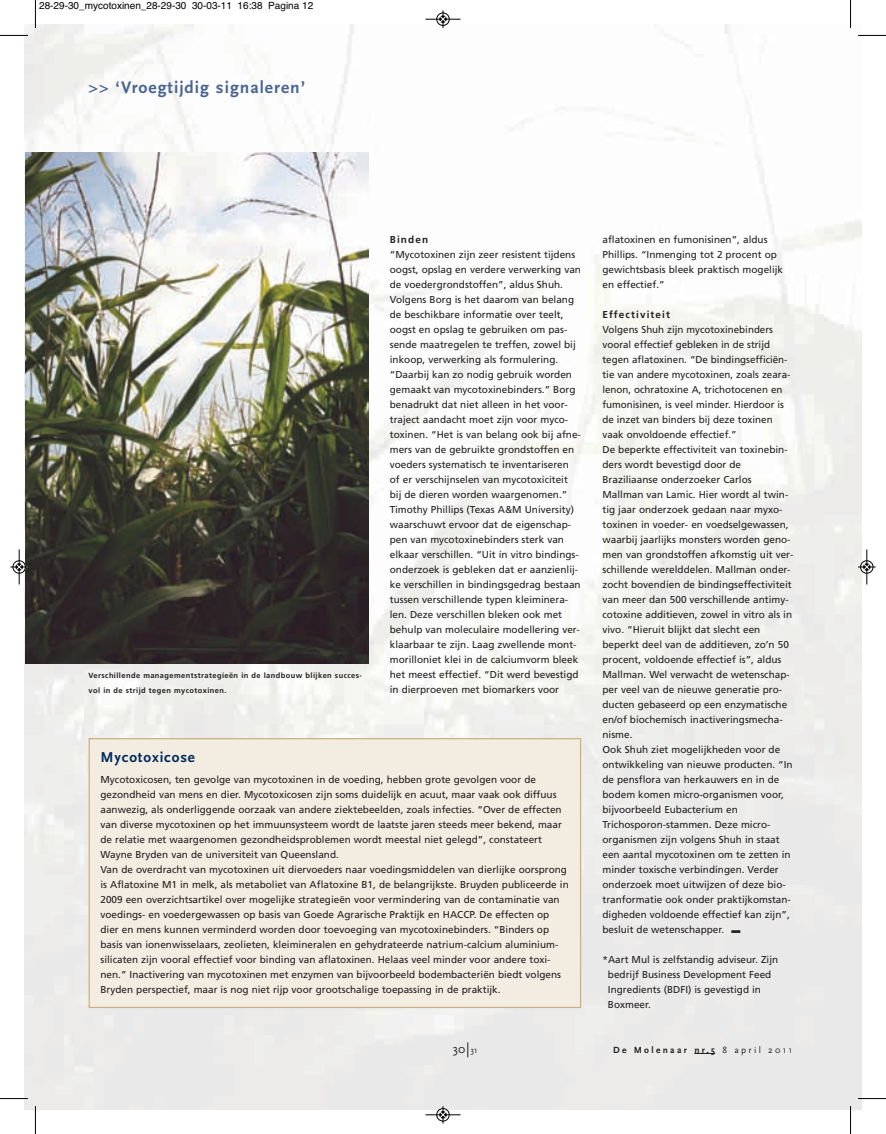
<style>
.page{position:relative;width:886px;height:1134px;background:#fff}
.page>*{position:absolute;margin:0;border:0;box-sizing:border-box;transform-origin:0 0}
.t1{font:35px "Frutiger";color:#231f20}
.t2{font:700 17.5px "Scala Sans";letter-spacing:.055em;color:#4b648f}
.t3{font:700 15px "Scala Sans";letter-spacing:.055em;color:#00295c}
.t4{font:12.5px "Scala Sans";color:#231f20}
.t5{font:10px/15px "Frutiger";color:#231f20}
.t6{font:10px "Helvetica";color:#000}
.t7{font:700 9.38px "Scala Sans";letter-spacing:.25em;color:#231f20}
.t8{font:700 7.5px/15px "Frutiger";letter-spacing:.055em;color:#231f20}
.s1{font-weight:700}
.s2{font-size:8.75px}
.s3{font-weight:400}
</style>
<div class="page">
<img style="left:25px;top:25px;width:836px;height:1084px">
<svg style="left:694px;top:1053px;width:21px;height:1px"></svg>
<svg style="left:468px;top:1042px;width:1px;height:15px"></svg>
<div style="left:90px;top:739px;width:490px;height:268px;background:#f3ece1"></div>
<div style="left:89px;top:738px;width:492px;height:270px;border:1px solid #ccaf84"></div>
<img style="left:25px;top:153px;width:344px;height:510px">
<svg style="left:35px;top:0;width:1px;height:28px"></svg>
<svg style="left:0;top:35px;width:28px;height:1px"></svg>
<svg style="left:850px;top:0;width:1px;height:28px"></svg>
<svg style="left:858px;top:35px;width:28px;height:1px"></svg>
<svg style="left:35px;top:1106px;width:1px;height:28px"></svg>
<svg style="left:0;top:1098px;width:28px;height:1px"></svg>
<svg style="left:850px;top:1106px;width:1px;height:28px"></svg>
<svg style="left:858px;top:1098px;width:28px;height:1px"></svg>
<div style="left:436px;top:13px;width:14px;height:13px;border:1px solid #fff;border-radius:50%"></div>
<hr style="left:425px;top:19px;width:35px;height:1px;background:#000">
<div style="left:437px;top:13px;width:12px;height:13px;border:1px solid #000;border-radius:50%"></div>
<svg style="left:440px;top:10px;width:6px;height:18px"></svg>
<div style="left:436px;top:1108px;width:14px;height:13px;border:1px solid #fff;border-radius:50%"></div>
<hr style="left:425px;top:1114px;width:35px;height:1px;background:#000">
<div style="left:437px;top:1108px;width:12px;height:13px;border:1px solid #000;border-radius:50%"></div>
<svg style="left:440px;top:1106px;width:6px;height:17px"></svg>
<div style="left:13px;top:560px;width:13px;height:14px;border:1px solid #fff;border-radius:50%"></div>
<hr style="left:19px;top:549px;width:1px;height:35px;background:#000">
<div style="left:13px;top:561px;width:13px;height:12px;border:1px solid #000;border-radius:50%"></div>
<svg style="left:10px;top:564px;width:18px;height:6px"></svg>
<div style="left:860px;top:560px;width:13px;height:14px;border:1px solid #fff;border-radius:50%"></div>
<hr style="left:866px;top:549px;width:1px;height:35px;background:#000">
<div style="left:860px;top:561px;width:13px;height:12px;border:1px solid #000;border-radius:50%"></div>
<svg style="left:858px;top:564px;width:17px;height:6px"></svg>
<p class="t6" style="left:39px;top:0;width:276px">28-29-30_mycotoxinen_28-29-30 30-03-11 16:38 Pagina 12</p>
<p class="t2" style="left:89px;top:80px;width:218px">&gt;&gt; ‘Vroegtijdig signaleren’</p>
<p class="t5" style="left:390px;top:233px;width:193px"><span class="s1">Binden<br></span>“Mycotoxinen zijn zeer resistent tijdens oogst, opslag en verdere verwerking van de voedergrondstoffen”, aldus Shuh.<br>Volgens Borg is het daarom van belang de beschikbare informatie over teelt, oogst en opslag te gebruiken om pas&shy;sende maatregelen te treffen, zowel bij inkoop, verwerking als formulering. “Daarbij kan zo nodig gebruik worden gemaakt van mycotoxinebinders.” Borg benadrukt dat niet alleen in het voor&shy;traject aandacht moet zijn voor myco&shy;toxinen. “Het is van belang ook bij afne&shy;mers van de gebruikte grondstoffen en voeders systematisch te inventariseren of er verschijnselen van mycotoxiciteit bij de dieren worden waargenomen.” Timothy Phillips (Texas A&amp;M University) waarschuwt ervoor dat de eigenschap&shy;pen van mycotoxinebinders sterk van elkaar verschillen. “Uit ín vitro bindings&shy;onderzoek is gebleken dat er aanzienlij&shy;ke verschillen in bindingsgedrag bestaan tussen verschillende typen kleiminera&shy;len. Deze verschillen bleken ook met behulp van moleculaire modellering ver&shy;klaarbaar te zijn. Laag zwellende mont&shy;morilloniet klei in de calciumvorm bleek het meest effectief. “Dit werd bevestigd in dierproeven met biomarkers voor</p>
<p class="t5" style="left:602px;top:233px;width:182px">aflatoxinen en fumonisinen”, aldus<br>Phillips. “Inmenging tot 2 procent op gewichtsbasis bleek praktisch mogelijk en effectief.”</p>
<p class="t5" style="left:602px;top:308px;width:192px"><span class="s1">Effectiviteit<br></span>Volgens Shuh zijn mycotoxinebinders vooral effectief gebleken in de strijd tegen aflatoxinen. “De bindingsefficiën&shy;tie van andere mycotoxinen, zoals zeara&shy;lenon, ochratoxine A, trichotocenen en fumonisinen, is veel minder. Hierdoor is de inzet van binders bij deze toxinen vaak onvoldoende effectief.”<br>De beperkte effectiviteit van toxinebin&shy;ders wordt bevestigd door de Braziliaanse onderzoeker Carlos Mallman van Lamic. Hier wordt al twin&shy;tig jaar onderzoek gedaan naar myxo&shy;toxinen in voeder- en voedselgewassen, waarbij jaarlijks monsters worden geno&shy;men van grondstoffen afkomstig uit ver&shy;schillende werelddelen. Mallman onder&shy;zocht bovendien de bindingseffectiviteit van meer dan 500 verschillende antimy&shy;cotoxine additieven, zowel in vitro als in vivo. “Hieruit blijkt dat slecht een beperkt deel van de additieven, zo’n 50 procent, voldoende effectief is”, aldus Mallman. Wel verwacht de wetenschap&shy;per veel van de nieuwe generatie pro&shy;ducten gebaseerd op een enzymatische en/of biochemisch inactiveringsmecha&shy;nisme.<br>Ook Shuh ziet mogelijkheden voor de ontwikkeling van nieuwe producten. “In de pensflora van herkauwers en in de bodem komen micro-organismen voor, bijvoorbeeld Eubacterium en Trichosporon-stammen. Deze micro&shy;organismen zijn volgens Shuh in staat een aantal mycotoxinen om te zetten in minder toxische verbindingen. Verder onderzoek moet uitwijzen of deze bio&shy;tranformatie ook onder praktijkomstan&shy;digheden voldoende effectief kan zijn”, besluit de wetenschapper.</p>
<p class="t8" style="left:89px;top:668px;width:275px">Verschillende managementstrategieën in de landbouw blijken succes&shy;vol in de strijd tegen mycotoxinen.</p>
<p class="t3" style="left:100px;top:751px;width:96px">Mycotoxicose</p>
<p class="t5" style="left:100px;top:773px;width:470px">Mycotoxicosen, ten gevolge van mycotoxinen in de voeding, hebben grote gevolgen voor de gezondheid van mens en dier. Mycotoxicosen zijn soms duidelijk en acuut, maar vaak ook diffuus aanwezig, als onderliggende oorzaak van andere ziektebeelden, zoals infecties. “Over de effecten van diverse mycotoxinen op het immuunsysteem wordt de laatste jaren steeds meer bekend, maar de relatie met waargenomen gezondheidsproblemen wordt meestal niet gelegd”, constateert Wayne Bryden van de universiteit van Queensland.<br>Van de overdracht van mycotoxinen uit diervoeders naar voedingsmiddelen van dierlijke oorsprong is Aflatoxine M1 in melk, als metaboliet van Aflatoxine B1, de belangrijkste. Bruyden publiceerde in 2009 een overzichtsartikel over mogelijke strategieën voor vermindering van de contaminatie van voedings- en voedergewassen op basis van Goede Agrarische Praktijk en HACCP. De effecten op dier en mens kunnen verminderd worden door toevoeging van mycotoxinebinders. “Binders op basis van ionenwisselaars, zeolieten, kleimineralen en gehydrateerde natrium-calcium aluminium&shy;silicaten zijn vooral effectief voor binding van aflatoxinen. Helaas veel minder voor andere toxi&shy;nen.” Inactivering van mycotoxinen met enzymen van bijvoorbeeld bodembacteriën biedt volgens Bryden perspectief, maar is nog niet rijp voor grootschalige toepassing in de praktijk.</p>
<p class="t1" style="left:730px;top:914px;width:13px">-</p>
<p class="t5" style="left:608px;top:953px;width:172px;text-indent:-5px">*Aart Mul is zelfstandig adviseur. Zijn bedrijf Business Development Feed<br>Ingredients (BDFI) is gevestigd in<br>Boxmeer.</p>
<p class="t4" style="left:453px;top:1043px;width:26px">30 <span class="s2">31</span></p>
<p class="t7" style="left:613px;top:1046px;width:181px">De Molenaar nr.5 <span class="s3">8 april 2011</span></p>
</div>
